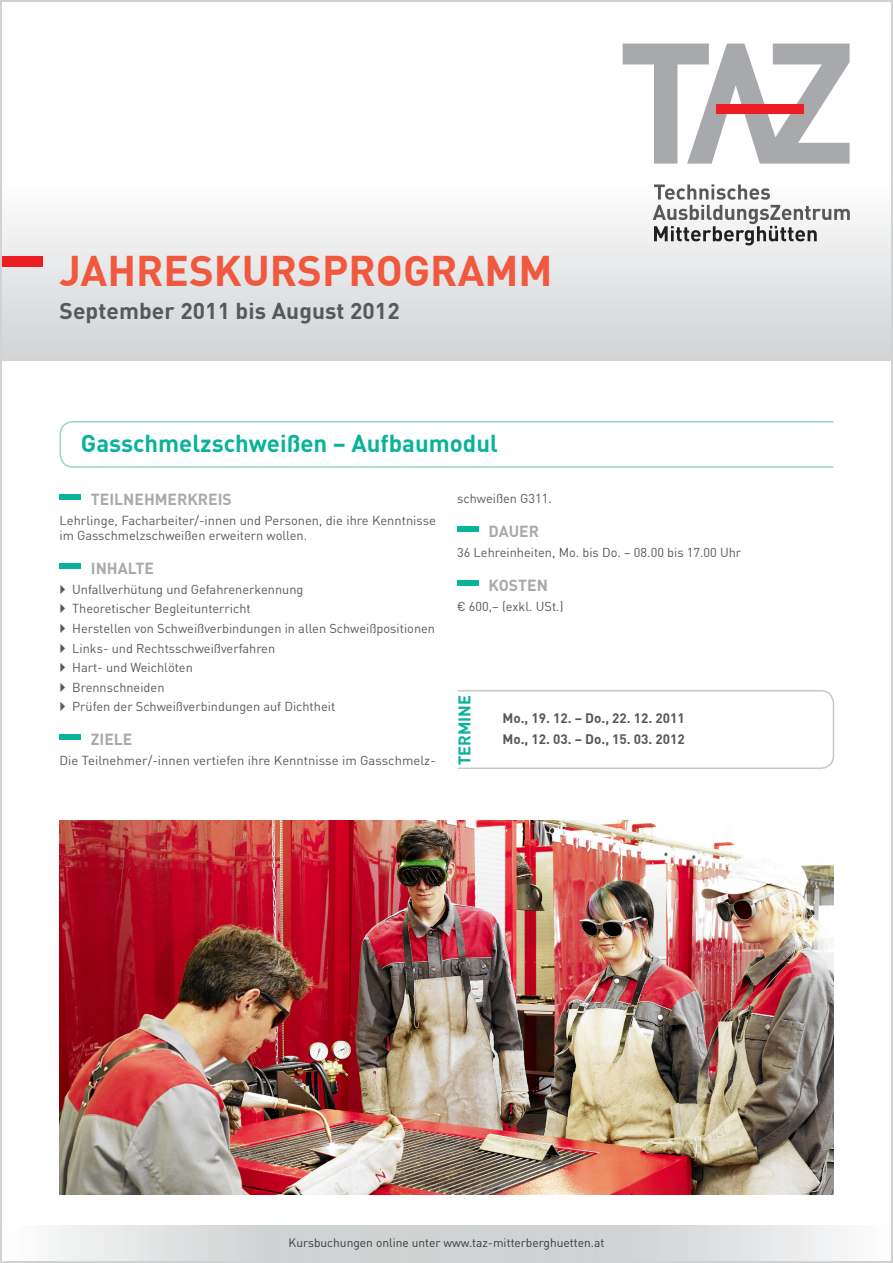
<style>
.page{position:relative;width:893px;height:1263px;background:#fff}
.page>*{position:absolute;margin:0;border:0;box-sizing:border-box;transform-origin:0 0}
.t1{font:700 42px "DIN";color:#f0593e}
.t2{font:700 24px "DIN";color:#08b39a}
.t3{font:700 22.5px "DIN";letter-spacing:.005em;color:#57585a}
.t4{font:700 16.5px "DIN";color:#08b39a}
.t5{font:700 15.75px "DIN";color:#a8a9ad}
.t6{font:700 13.5px/20.4px "DIN";color:#57585a}
.t7{font:12.75px/19.5px "DIN";color:#57585a}
.t8{font:12px "DIN";color:#363a3d}
</style>
<div class="page">
<div style="left:2px;top:2px;width:889px;height:359px;background:linear-gradient(to bottom,#fff,#dcdddf)"></div>
<svg style="left:623px;top:44px;width:226px;height:120px"></svg>
<svg style="left:653px;top:184px;width:197px;height:61px"></svg>
<div style="left:716px;top:104px;width:87px;height:10px;background:#ee1d23"></div>
<div style="left:2px;top:256px;width:41px;height:11px;background:#ee1d23"></div>
<svg style="left:51px;top:1225px;width:792px;height:36px;background:#d9dbdc"></svg>
<svg style="left:59px;top:421px;width:775px;height:47px"></svg>
<div style="left:60px;top:494px;width:21px;height:5px;background:#08b39a"></div>
<div style="left:60px;top:563px;width:21px;height:5px;background:#08b39a"></div>
<div style="left:60px;top:735px;width:21px;height:5px;background:#08b39a"></div>
<div style="left:457px;top:526px;width:21px;height:5px;background:#08b39a"></div>
<div style="left:457px;top:580px;width:21px;height:5px;background:#08b39a"></div>
<svg style="left:458px;top:690px;width:377px;height:79px"></svg>
<img style="left:60px;top:821px;width:773px;height:374px">
<h1 class="t1" style="left:60px;top:243px;width:495px">JAHRESKURSPROGRAMM</h1>
<h3 class="t3" style="left:60px;top:296px;width:342px">SEPTEMBER 2011 BIS AUGUST 2012</h3>
<h2 class="t2" style="left:81px;top:428px;width:419px">GASSCHMELZSCHWEIßEN − AUFBAUMODUL</h2>
<p class="t5" style="left:91px;top:489px;width:142px">TEILNEHMERKREIS</p>
<p class="t7" style="left:60px;top:512px;width:378px;line-height:15.3px">Lehrlinge, Facharbeiter/-innen und Personen, die ihre Kenntnisse im Gasschmelzschweißen erweitern wollen.</p>
<p class="t5" style="left:91px;top:558px;width:55px">I NHALTE</p>
<p class="t7" style="left:72px;top:579px;width:364px">Unfallverhütung und Gefahrenerkennung<br>Theoretischer Begleitunterricht<br>Herstellen von Schweißverbindungen in allen Schweißpositionen Links- und Rechtsschweißverfahren<br>Hart- und Weichlöten<br>Brennschneiden<br>Prüfen der Schweißverbindungen auf Dichtheit</p>
<p class="t5" style="left:91px;top:729px;width:41px">ZIELE</p>
<p class="t7" style="left:60px;top:750px;width:378px">Die Teilnehmer/-innen vertiefen ihre Kenntnisse im Gasschmelz-</p>
<p class="t7" style="left:457px;top:488px;width:96px">schweißen G311.</p>
<p class="t5" style="left:488px;top:521px;width:52px">DAUER</p>
<p class="t7" style="left:457px;top:542px;width:286px">36 Lehreinheiten, Mo. bis Do. − 08.00 bis 17.00 Uhr</p>
<p class="t5" style="left:488px;top:575px;width:61px">KOST EN</p>
<p class="t7" style="left:457px;top:596px;width:108px">€ 600,− (exkl. USt.)</p>
<p class="t4" style="left:454px;top:765px;width:72px;rotate:-90deg">TERMINE</p>
<p class="t6" style="left:502px;top:708px;width:184px">MO., 19. 12. − DO., 22. 12. 2011<br>MO., 12. 03. − DO., 15. 03. 2012</p>
<p class="t8" style="left:289px;top:1235px;width:317px">Kursbuchungen online unter www.taz-mitterberghuetten.at</p>
</div>
